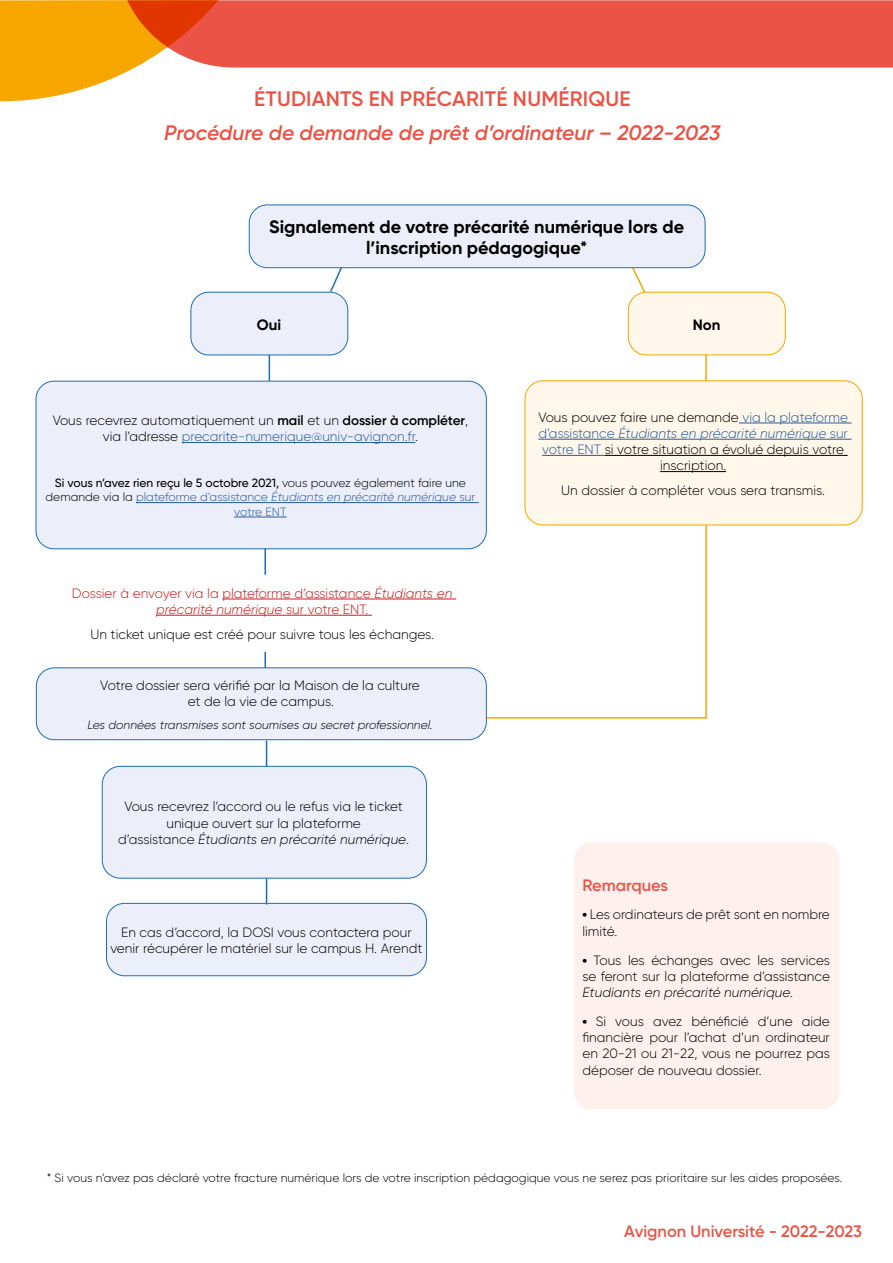
<style>
.page{position:relative;width:893px;height:1263px;background:#fff}
.page>*{position:absolute;margin:0;border:0;box-sizing:border-box;transform-origin:0 0}
.t1{font:italic 600 21px "Gilroy";color:#ea5346}
.t2{font:600 21px "Gilroy";letter-spacing:.01em;color:#ea5346}
.t3{font:700 18px/21.6px "Gilroy";color:#000;text-align:center}
.t4{font:600 16.5px "Gilroy";color:#ea5346}
.t5{font:700 15px "Gilroy";color:#000}
.t6{font:300 13.5px/16.2px "Gilroy";color:#000;text-align:center}
.t7{font:300 13.5px/16.2px "Gilroy";color:#cd1719;text-align:center}
.t8{font:300 12px/14.4px "Gilroy";color:#000;text-align:center}
.t9{font:italic 300 12px "Gilroy";color:#000}
.s1{font-weight:600}
.s2{color:#275b9b}
.s3{font-weight:500}
.s4{font-style:italic;color:#275b9b}
.s5{font-style:italic}
.s6{font-family:"Times";font-weight:700}
</style>
<div class="page">
<svg style="left:0;top:0;width:134px;height:101px;background:#f7af1c"></svg>
<svg style="left:127px;top:0;width:766px;height:68px;background:#ea5845"></svg>
<svg style="left:631px;top:268px;width:16px;height:27px"></svg>
<div style="left:249px;top:205px;width:456px;height:63px;background:#eceff9;border-radius:18px"></div>
<div style="left:249px;top:205px;width:456px;height:63px;border:1px solid #1c6db6;border-radius:18px"></div>
<div style="left:191px;top:292px;width:157px;height:63px;background:#eceff9;border-radius:18px"></div>
<div style="left:191px;top:292px;width:157px;height:63px;border:1px solid #1c6db6;border-radius:18px"></div>
<div style="left:628px;top:292px;width:157px;height:63px;background:#fff7ea;border-radius:18px"></div>
<div style="left:628px;top:292px;width:157px;height:63px;border:1px solid #f7a600;border-radius:18px"></div>
<div style="left:36px;top:381px;width:450px;height:168px;background:#eceff9;border-radius:18px"></div>
<hr style="left:182px;top:442px;width:233px;height:1px;background:#275b9b">
<hr style="left:136px;top:502px;width:343px;height:1px;background:#275b9b">
<hr style="left:234px;top:517px;width:53px;height:1px;background:#275b9b">
<div style="left:36px;top:381px;width:451px;height:168px;border:1px solid #1c6db6;border-radius:18px"></div>
<hr style="left:222px;top:599px;width:234px;height:1px;background:#cd1719">
<hr style="left:156px;top:615px;width:216px;height:1px;background:#cd1719">
<div style="left:525px;top:381px;width:337px;height:144px;background:#fff7ea;border-radius:18px"></div>
<hr style="left:739px;top:423px;width:112px;height:1px;background:#275b9b">
<hr style="left:538px;top:439px;width:313px;height:1px;background:#275b9b">
<hr style="left:542px;top:455px;width:63px;height:1px;background:#275b9b">
<hr style="left:605px;top:455px;width:243px;height:1px;background:#000">
<hr style="left:660px;top:471px;width:66px;height:1px;background:#000">
<div style="left:525px;top:381px;width:337px;height:144px;border:1px solid #f7a600;border-radius:18px"></div>
<div style="left:106px;top:903px;width:320px;height:73px;background:#eceff9;border-radius:18px"></div>
<div style="left:106px;top:903px;width:321px;height:73px;border:1px solid #1c6db6;border-radius:18px"></div>
<svg style="left:485px;top:524px;width:223px;height:195px"></svg>
<svg style="left:269px;top:355px;width:1px;height:26px"></svg>
<hr style="left:264px;top:549px;width:2px;height:26px;background:#1c6db6">
<hr style="left:264px;top:652px;width:2px;height:26px;background:#1c6db6">
<div style="left:36px;top:668px;width:450px;height:72px;background:#eceff9;border-radius:18px"></div>
<div style="left:36px;top:668px;width:451px;height:72px;border:1px solid #1c6db6;border-radius:18px"></div>
<svg style="left:266px;top:741px;width:1px;height:25px"></svg>
<div style="left:102px;top:766px;width:324px;height:112px;background:#eceff9;border-radius:18px"></div>
<div style="left:102px;top:766px;width:325px;height:112px;border:1px solid #1c6db6;border-radius:18px"></div>
<svg style="left:266px;top:878px;width:1px;height:26px"></svg>
<div style="left:574px;top:842px;width:266px;height:268px;background:#fef0ec;border-radius:18px"></div>
<hr style="left:705px;top:354px;width:2px;height:27px;background:#f7a600">
<svg style="left:329px;top:266px;width:14px;height:28px"></svg>
<h1 class="t2" style="left:254px;top:86px;width:378px">ÉTUDIANTS EN PRÉCARITÉ NUMÉRIQUE</h1>
<h1 class="t1" style="left:164px;top:119px;width:558px">Procédure de demande de prêt d’ordinateur – 2022-2023</h1>
<h2 class="t3" style="left:269px;top:215px;width:416px">Signalement de votre précarité numérique lors de l’inscription pédagogique*</h2>
<p class="t5" style="left:257px;top:315px;width:26px">Oui</p>
<p class="t5" style="left:693px;top:315px;width:29px">Non</p>
<p class="t6" style="left:53px;top:412px;width:417px">Vous recevrez automatiquement un <span class="s1">mail</span> et un <span class="s1">dossier à compléter</span>, via l’adresse <span class="s2">precarite-numerique@univ-avignon.fr</span>.</p>
<p class="t8" style="left:46px;top:475px;width:431px"><span class="s3">Si vous n’avez rien reçu le 5 octobre 2021,</span> vous pouvez également faire une demande via la <span class="s2">plateforme d’assistance</span> <span class="s4">Étudiants en précarité numérique</span> <span class="s2">sur votre ENT</span></p>
<p class="t7" style="left:72px;top:585px;width:382px">Dossier à envoyer via la plateforme d’assistance <span class="s5">Étudiants en précarité numérique</span> sur votre ENT.</p>
<p class="t6" style="left:90px;top:626px;width:345px">Un ticket unique est créé pour suivre tous les échanges.</p>
<p class="t6" style="left:100px;top:677px;width:321px">Votre dossier sera vérifié par la Maison de la culture et de la vie de campus.</p>
<p class="t9" style="left:87px;top:717px;width:347px">Les données transmises sont soumises au secret professionnel.</p>
<p class="t6" style="left:118px;top:798px;width:292px">Vous recevrez l’accord ou le refus via le ticket unique ouvert sur la plateforme<br>d’assistance <span class="s5">Étudiants en précarité numérique</span>.</p>
<p class="t6" style="left:110px;top:924px;width:314px">En cas d’accord, la DOSI vous contactera pour venir récupérer le matériel sur le campus H. Arendt</p>
<p class="t6" style="left:538px;top:409px;width:311px">Vous pouvez faire une demande <span class="s2">via la plateforme d’assistance</span> <span class="s4">Étudiants en précarité numérique</span> <span class="s2">sur votre ENT</span> si votre situation a évolué depuis votre inscription.</p>
<p class="t6" style="left:561px;top:482px;width:266px">Un dossier à compléter vous sera transmis.</p>
<p class="t4" style="left:582px;top:874px;width:87px">Remarques</p>
<p class="t6" style="left:582px;top:906px;width:249px;text-align:left"><span class="s6">•</span> Les ordinateurs de prêt sont en nombre limité.</p>
<p class="t6" style="left:582px;top:952px;width:249px;text-align:justify"><span class="s6">•</span> Tous les échanges avec les services se feront sur la plateforme d’assistance <span class="s5">Etudiants en précarité numérique</span>.</p>
<p class="t6" style="left:582px;top:1013px;width:249px;text-align:justify"><span class="s6">•</span> Si vous avez bénéficié d’une aide financière pour l’achat d’un ordinateur en 20-21 ou 21-22, vous ne pourrez pas déposer de nouveau dossier.</p>
<p class="t8" style="left:47px;top:1171px;width:797px">* Si vous n’avez pas déclaré votre fracture numérique lors de votre inscription pédagogique vous ne serez pas prioritaire sur les aides proposées.</p>
<p class="t4" style="left:624px;top:1221px;width:239px">Avignon Université - 2022-2023</p>
</div>
